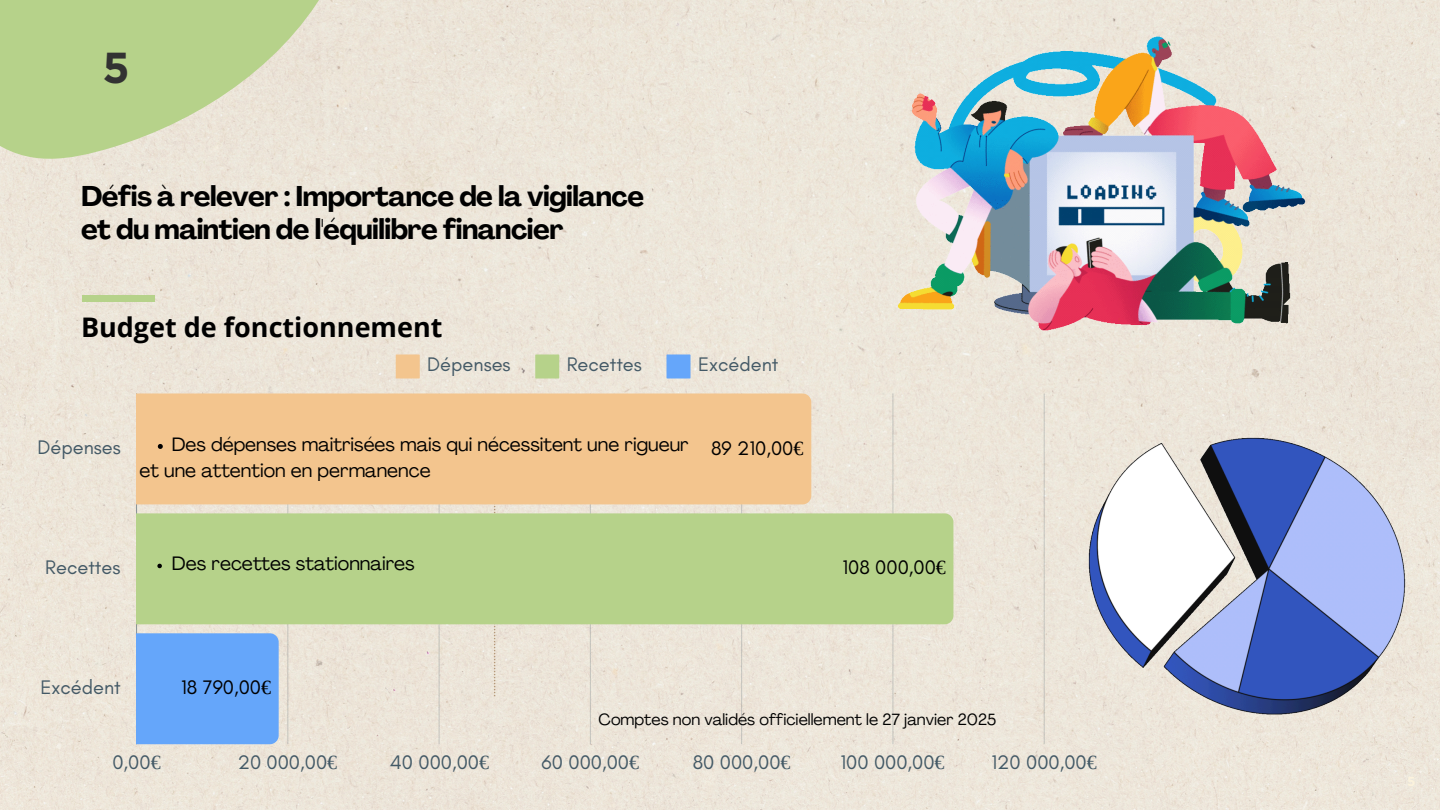
<style>
.page{position:relative;width:1440px;height:810px;background:#ede6d9}
.page>*{position:absolute;margin:0;border:0;box-sizing:border-box;transform-origin:0 0}
.t1{font:700 43.3px "Gotham";color:#323232}
.t2{font:700 28.1px/33px "Agrandir";letter-spacing:-.02em;color:#000}
.t3{font:700 27px "Open Sans";color:#000}
.t4{font:20px "Glacial Indifference";color:#435966}
.t5{font:20px "Glacial Indifference";color:#000}
.t6{font:19.2px "Agrandir";color:#000}
.t7{font:19.1px "Agrandir";color:#000}
.t8{font:16px "Agrandir";color:#000}
.s1{font-family:"Liberation Serif"}
</style>
<div class="page">
<svg style="left:0;top:0;width:335px;height:167px;background:#c8d8a5"></svg>
<div style="left:82px;top:295px;width:72px;height:6px;background:#b6d28a"></div>
<svg style="left:494px;top:504px;width:1px;height:192px"></svg>
<svg style="left:396px;top:355px;width:24px;height:24px"></svg>
<svg style="left:535px;top:355px;width:24px;height:24px"></svg>
<svg style="left:667px;top:355px;width:24px;height:24px"></svg>
<hr style="left:137px;top:394px;width:1px;height:350px;background:#435966;opacity:.6">
<hr style="left:287px;top:394px;width:1px;height:350px;background:#d0ccc4">
<hr style="left:439px;top:394px;width:1px;height:350px;background:#d2cfc6">
<hr style="left:590px;top:394px;width:1px;height:350px;background:#c7c6bf">
<hr style="left:741px;top:394px;width:1px;height:350px;background:#c8c7c0">
<hr style="left:893px;top:394px;width:1px;height:350px;background:#dbd7cd">
<hr style="left:1044px;top:394px;width:1px;height:350px;background:#cecdc5">
<div style="left:137px;top:394px;width:674px;height:110px;background:#f3c58e"></div>
<div style="left:137px;top:513px;width:816px;height:111px;background:#b6d28a"></div>
<div style="left:137px;top:633px;width:142px;height:111px;background:#65a6fa"></div>
<img style="left:899px;top:36px;width:417px;height:294px">
<img style="left:1075px;top:421px;width:343px;height:293px">
<svg style="left:158px;top:444px;width:5px;height:5px"></svg>
<svg style="left:157px;top:564px;width:5px;height:4px"></svg>
<p class="t1" style="left:102px;top:42px;width:29px">5</p>
<p class="t2" style="left:81px;top:183px;width:565px">Défis à relever : Importance de la vigilance et du maintien de l'équilibre financier</p>
<p class="t3" style="left:81px;top:308px;width:363px">Budget de fonctionnement</p>
<p class="t4" style="left:427px;top:352px;width:85px">Dépenses</p>
<p class="t4" style="left:567px;top:352px;width:77px">Recettes</p>
<p class="t4" style="left:698px;top:352px;width:82px">Excédent</p>
<p class="t4" style="left:37px;top:435px;width:85px">Dépenses</p>
<h1 class="t7" style="left:172px;top:437px;width:518px">Des dépenses maitrisées mais qui nécessitent une rigueur</h1>
<h1 class="t7" style="left:139px;top:463px;width:293px">et une attention en permanence</h1>
<p class="t5" style="left:711px;top:436px;width:94px">89 210,00<span class="s1">€</span></p>
<p class="t4" style="left:45px;top:555px;width:77px">Recettes</p>
<p class="t6" style="left:172px;top:556px;width:244px">Des recettes stationnaires</p>
<p class="t5" style="left:842px;top:555px;width:105px">108 000,00<span class="s1">€</span></p>
<p class="t4" style="left:40px;top:675px;width:82px">Excédent</p>
<p class="t5" style="left:181px;top:675px;width:91px">18 790,00<span class="s1">€</span></p>
<p class="t8" style="left:599px;top:713px;width:399px">Comptes non validés officiellement le 27 janvier 2025</p>
<p class="t4" style="left:112px;top:750px;width:50px">0,00<span class="s1">€</span></p>
<p class="t4" style="left:238px;top:750px;width:101px">20 000,00<span class="s1">€</span></p>
<p class="t4" style="left:390px;top:750px;width:101px">40 000,00<span class="s1">€</span></p>
<p class="t4" style="left:542px;top:750px;width:99px">60 000,00<span class="s1">€</span></p>
<p class="t4" style="left:693px;top:750px;width:99px">80 000,00<span class="s1">€</span></p>
<p class="t4" style="left:840px;top:750px;width:106px">100 000,00<span class="s1">€</span></p>
<p class="t4" style="left:992px;top:750px;width:107px">120 000,00<span class="s1">€</span></p>
</div>
